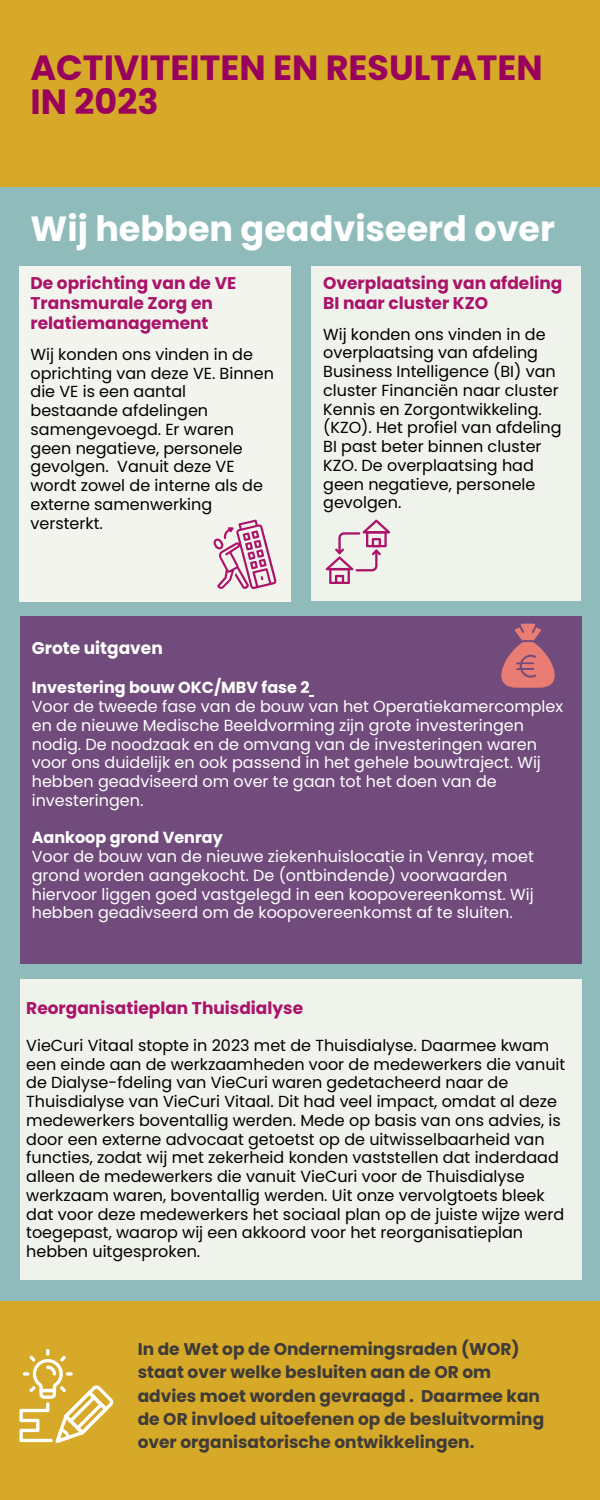
<style>
.page{position:relative;width:600px;height:1500px;background:#8fbcba}
.page>*{position:absolute;margin:0;border:0;box-sizing:border-box;transform-origin:0 0}
.t1{font:700 35px/34.5px "Poppins";color:#98025c}
.t2{font:700 35px "Poppins";color:#fff}
.t3{font:700 17px/23.2px "Poppins";color:#3e3b39}
.t4{font:700 17px/20.2px "Poppins";color:#aa1369}
.t5{font:700 17px "Poppins";color:#fff}
.t6{font:16px/18.8px "Poppins";color:#000}
.t7{font:16px/18.8px "Poppins";color:#fff}
.t8{font:700 16px "Poppins";color:#fff}
</style>
<div class="page">
<div style="left:0;top:0;width:600px;height:186px;background:#d7a928"></div>
<div style="left:19px;top:266px;width:272px;height:335px;background:#f4f4ee"></div>
<div style="left:0;top:1302px;width:600px;height:198px;background:#d7a928"></div>
<div style="left:311px;top:266px;width:269px;height:335px;background:#f4f4ee"></div>
<div style="left:20px;top:616px;width:561px;height:348px;background:#71487a"></div>
<svg style="left:20px;top:1349px;width:93px;height:94px"></svg>
<div style="left:20px;top:979px;width:561px;height:301px;background:#f4f4ee"></div>
<svg style="left:501px;top:624px;width:54px;height:63px"></svg>
<svg style="left:326px;top:520px;width:64px;height:64px"></svg>
<svg style="left:213px;top:519px;width:64px;height:70px"></svg>
<p class="t1" style="left:31px;top:50px;width:514px">ACTIVITEITEN EN RESULTATEN<br>IN 2023</p>
<p class="t2" style="left:31px;top:204px;width:526px">Wij hebben geadviseerd over</p>
<h3 class="t4" style="left:31px;top:273px;width:207px">De oprichting van de VE<br>Transmurale Zorg en relatiemanagement</h3>
<p class="t6" style="left:31px;top:345px;width:245px">Wij konden ons vinden in de oprichting van deze VE. Binnen die VE is een aantal bestaande afdelingen samengevoegd. Er waren geen negatieve, personele gevolgen. Vanuit deze VE wordt zowel de interne als de externe samenwerking versterkt.</p>
<p class="t4" style="left:323px;top:273px;width:241px">Overplaatsing van afdeling<br>BI naar cluster KZO</p>
<p class="t6" style="left:323px;top:325px;width:240px">Wij konden ons vinden in de overplaatsing van afdeling<br>Business Intelligence (BI) van cluster Financiën naar cluster<br>Kennis en Zorgontwikkeling. (KZO). Het profiel van afdeling<br>BI past beter binnen cluster<br>KZO. De overplaatsing had geen negatieve, personele gevolgen.</p>
<p class="t5" style="left:32px;top:636px;width:133px">Grote uitgaven</p>
<h1 class="t8" style="left:32px;top:677px;width:279px">Investering bouw OKC/MBV fase 2</h1>
<h2 class="t7" style="left:32px;top:697px;width:533px">Voor de tweede fase van de bouw van het Operatiekamercomplex en de nieuwe Medische Beeldvorming zijn grote investeringen nodig. De noodzaak en de omvang van de investeringen waren voor ons duidelijk en ook passend in het gehele bouwtraject. Wij hebben geadviseerd om over te gaan tot het doen van de investeringen.</h2>
<h3 class="t8" style="left:32px;top:827px;width:193px">Aankoop grond Venray</h3>
<p class="t7" style="left:32px;top:847px;width:504px">Voor de bouw van de nieuwe ziekenhuislocatie in Venray, moet grond worden aangekocht. De (ontbindende) voorwaarden hiervoor liggen goed vastgelegd in een koopovereenkomst. Wij hebben geadivseerd om de koopovereenkomst af te sluiten.</p>
<p class="t4" style="left:26px;top:998px;width:278px">Reorganisatieplan Thuisdialyse</p>
<h3 class="t6" style="left:26px;top:1036px;width:541px">VieCuri Vitaal stopte in 2023 met de Thuisdialyse. Daarmee kwam een einde aan de werkzaamheden voor de medewerkers die vanuit de Dialyse-fdeling van VieCuri waren gedetacheerd naar de Thuisdialyse van VieCuri Vitaal. Dit had veel impact, omdat al deze medewerkers boventallig werden. Mede op basis van ons advies, is door een externe advocaat getoetst op de uitwisselbaarheid van functies, zodat wij met zekerheid konden vaststellen dat inderdaad alleen de medewerkers die vanuit VieCuri voor de Thuisdialyse werkzaam waren, boventallig werden. Uit onze vervolgtoets bleek dat voor deze medewerkers het sociaal plan op de juiste wijze werd toegepast, waarop wij een akkoord voor het reorganisatieplan hebben uitgesproken.</h3>
<p class="t3" style="left:138px;top:1338px;width:408px">In de Wet op de Ondernemingsraden (WOR) staat over welke besluiten aan de OR om advies moet worden gevraagd . Daarmee kan de OR invloed uitoefenen op de besluitvorming over organisatorische ontwikkelingen.</p>
</div>
